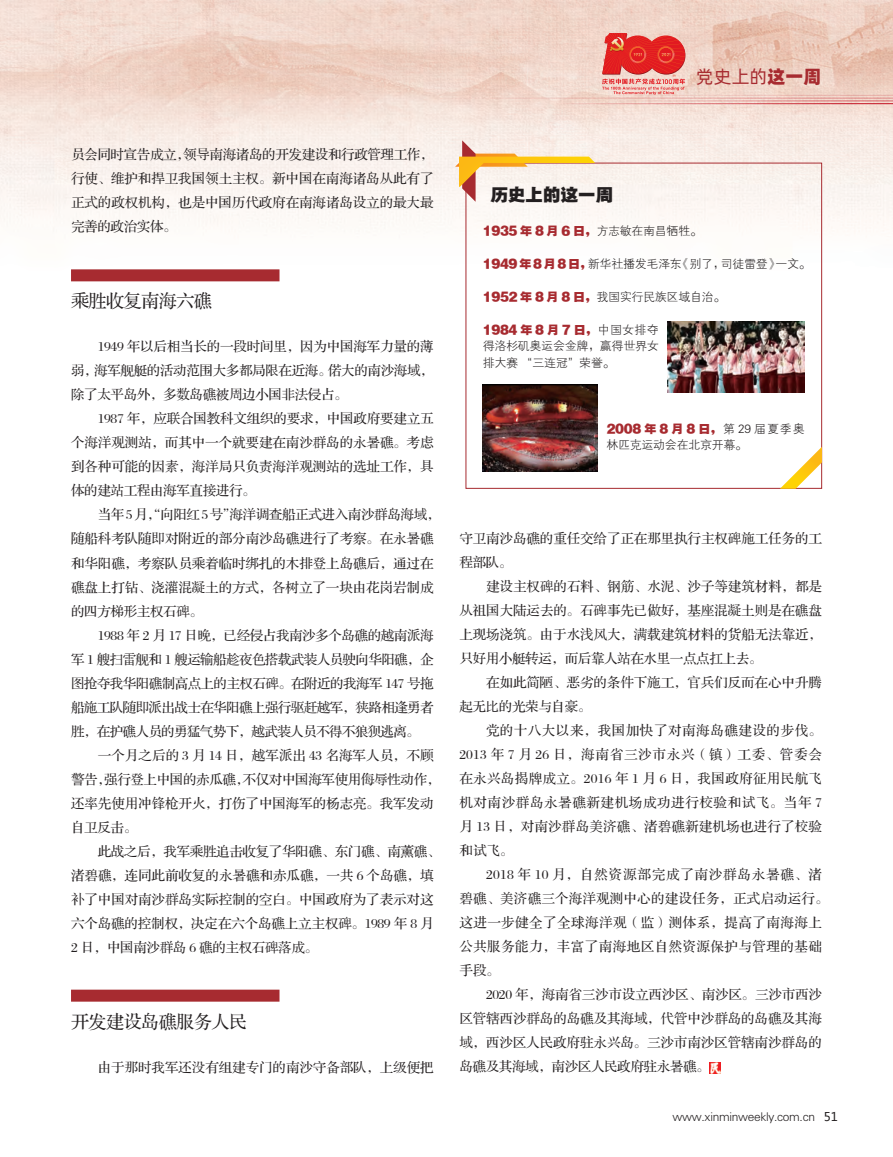
<style>
.page{position:relative;width:893px;height:1157px;background:#fff}
.page>*{position:absolute;margin:0;border:0;box-sizing:border-box;transform-origin:0 0}
.t1{font:18px "FZS3 K GBK1 0";letter-spacing:-.025em;color:#231f20}
.t2{font:18px "Alibaba Pu Hui Ti R";color:#a72b30}
.t3{font:18px "FZYDTHJW GB1 0";letter-spacing:-.025em;color:#231f20}
.t4{font:13.5px/24px "FZS3 JW GB1 0";letter-spacing:-.005em;color:#231f20;text-align:justify}
.t5{font:13.5px "FZS3 JW GB1 0";letter-spacing:-.025em;color:#231f20}
.t6{font:13.5px "FZS3 JW GB1 0";letter-spacing:-.04em;color:#231f20}
.t7{font:13.5px "FZS3 JW GB1 0";letter-spacing:.06em;color:#231f20}
.t8{font:13.5px "FZS3 JW GB1 0";letter-spacing:.015em;color:#231f20}
.t9{font:13.5px "FZS3 JW GB1 0";letter-spacing:.035em;color:#231f20}
.t10{font:13.5px "FZS3 JW GB1 0";letter-spacing:-.03em;color:#231f20}
.t11{font:13.5px "FZS3 JW GB1 0";letter-spacing:.025em;color:#231f20}
.t12{font:13.5px "FZS3 JW GB1 0";letter-spacing:-.045em;color:#231f20}
.t13{font:13.5px "FZS3 JW GB1 0";letter-spacing:.045em;color:#231f20}
.t14{font:13.5px "FZS3 JW GB1 0";letter-spacing:.04em;color:#231f20}
.t15{font:12px/16.5px "FZXH1 JW GB1 0";letter-spacing:-.025em;color:#231f20;text-align:justify}
.t16{font:12px "FZYDTHJW GB1 0";color:#a72b30}
.s1{font-family:"Alibaba Pu Hui Ti H"}
.s2{font-family:"FZXH1 JW GB1 0";color:#231f20}
.s3{font-family:"FZYDTHJW GB1 0";color:#a72b30}
.s4{font-family:"Microsoft Ya Hei"}
</style>
<div class="page">
<img style="left:0;top:0;width:893px;height:489px">
<hr style="left:552px;top:100px;width:341px;height:1px;background:#c41324">
<hr style="left:335px;top:98px;width:558px;height:1px;background:#c41324">
<img style="left:596px;top:38px;width:6px;height:39px">
<hr style="left:476px;top:103px;width:417px;height:1px;background:#c41324">
<hr style="left:531px;top:95px;width:362px;height:1px;background:#c41324">
<svg style="left:602px;top:33px;width:83px;height:62px"></svg>
<div style="left:71px;top:269px;width:208px;height:12px;background:#a72b30"></div>
<div style="left:71px;top:989px;width:208px;height:12px;background:#a72b30"></div>
<svg style="left:709px;top:1062px;width:11px;height:11px"></svg>
<svg style="left:455px;top:140px;width:140px;height:62px"></svg>
<svg style="left:780px;top:447px;width:42px;height:42px"></svg>
<img style="left:667px;top:321px;width:138px;height:72px">
<img style="left:483px;top:385px;width:115px;height:87px">
<p class="t4" style="left:71px;top:143px;width:364px">员会同时宣告成立，领导南海诸岛的开发建设和行政管理工作，行使、维护和捍卫我国领土主权。新中国在南海诸岛从此有了正式的政权机构，也是中国历代政府在南海诸岛设立的最大最完善的政治实体。</p>
<p class="t1" style="left:71px;top:292px;width:142px">乘胜收复南海六礁</p>
<p class="t4" style="left:98px;top:335px;width:337px">1949 年以后相当长的一段时间里，因为中国海军力量的薄</p>
<p class="t5" style="left:71px;top:364px;width:364px">弱，海军舰艇的活动范围大多都局限在近海。偌大的南沙海域，</p>
<p class="t5" style="left:71px;top:388px;width:278px">除了太平岛外，多数岛礁被周边小国非法侵占。</p>
<p class="t4" style="left:98px;top:407px;width:337px">1987 年，应联合国教科文组织的要求，中国政府要建立五</p>
<p class="t4" style="left:71px;top:431px;width:364px">个海洋观测站，而其中一个就要建在南沙群岛的永暑礁。考虑</p>
<p class="t4" style="left:71px;top:455px;width:364px">到各种可能的因素，海洋局只负责海洋观测站的选址工作，具</p>
<p class="t5" style="left:71px;top:484px;width:186px">体的建站工程由海军直接进行。</p>
<p class="t5" style="left:98px;top:508px;width:344px">当年 5月，“向阳红 5号”海洋调查船正式进入南沙群岛海域，</p>
<p class="t4" style="left:71px;top:527px;width:364px">随船科考队随即对附近的部分南沙岛礁进行了考察。在永暑礁</p>
<p class="t4" style="left:71px;top:551px;width:364px">和华阳礁，考察队员乘着临时绑扎的木排登上岛礁后，通过在</p>
<p class="t4" style="left:71px;top:575px;width:364px">礁盘上打钻、浇灌混凝土的方式，各树立了一块由花岗岩制成</p>
<p class="t5" style="left:71px;top:604px;width:133px">的四方梯形主权石碑。</p>
<p class="t10" style="left:98px;top:628px;width:337px">1988 年 2 月 17 日晚，已经侵占我南沙多个岛礁的越南派海</p>
<p class="t6" style="left:71px;top:652px;width:364px">军 1 艘扫雷舰和 1 艘运输船趁夜色搭载武装人员驶向华阳礁，企</p>
<p class="t6" style="left:71px;top:676px;width:364px">图抢夺我华阳礁制高点上的主权石碑。在附近的我海军 147 号拖</p>
<p class="t6" style="left:71px;top:700px;width:364px">船施工队随即派出战士在华阳礁上强行驱赶越军，狭路相逢勇者</p>
<p class="t12" style="left:71px;top:724px;width:350px">胜，在护礁人员的勇猛气势下，越武装人员不得不狼狈逃离。</p>
<p class="t4" style="left:98px;top:743px;width:337px">一个月之后的 3 月 14 日，越军派出 43 名海军人员，不顾</p>
<p class="t5" style="left:71px;top:772px;width:371px">警告，强行登上中国的赤瓜礁，不仅对中国海军使用侮辱性动作，</p>
<p class="t4" style="left:71px;top:791px;width:364px">还率先使用冲锋枪开火，打伤了中国海军的杨志亮。我军发动</p>
<p class="t4" style="left:71px;top:815px;width:68px">自卫反击。</p>
<p class="t5" style="left:98px;top:844px;width:344px">此战之后，我军乘胜追击收复了华阳礁、东门礁、南薰礁、</p>
<p class="t4" style="left:71px;top:863px;width:364px">渚碧礁，连同此前收复的永暑礁和赤瓜礁，一共 6 个岛礁，填</p>
<p class="t4" style="left:71px;top:887px;width:364px">补了中国对南沙群岛实际控制的空白。中国政府为了表示对这</p>
<p class="t4" style="left:71px;top:911px;width:364px">六个岛礁的控制权，决定在六个岛礁上立主权碑。1989 年 8 月</p>
<p class="t5" style="left:71px;top:940px;width:249px">2 日，中国南沙群岛 6 礁的主权石碑落成。</p>
<p class="t1" style="left:71px;top:1012px;width:177px">开发建设岛礁服务人民</p>
<p class="t4" style="left:98px;top:1055px;width:337px">由于那时我军还没有组建专门的南沙守备部队，上级便把</p>
<h1 class="t2" style="left:696px;top:63px;width:127px">党史上的<span class="s1">这一周</span></h1>
<p class="t3" style="left:490px;top:185px;width:125px">历史上的这一周</p>
<p class="t16" style="left:483px;top:224px;width:221px">1935 年 8 月 6 日，<span class="s2">方志敏在南昌牺牲。</span></p>
<p class="t15" style="left:483px;top:255px;width:330px"><span class="s3">1949年 8 月 8 日，</span>新华社播发毛泽东《别了，司徒雷登》一文。</p>
<p class="t15" style="left:483px;top:288px;width:244px"><span class="s3">1952 年 8 月 8 日，</span>我国实行民族区域自治。</p>
<p class="t15" style="left:483px;top:321px;width:178px"><span class="s3">1984 年 8 月 7 日，</span>中国女排夺得洛杉矶奥运会金牌，赢得世界女排大赛 “三连冠”荣誉。</p>
<p class="t15" style="left:606px;top:420px;width:200px"><span class="s3">2008 年 8 月 8 日，</span>第 29 届夏季奥林匹克运动会在北京开幕。</p>
<p class="t4" style="left:459px;top:527px;width:364px">守卫南沙岛礁的重任交给了正在那里执行主权碑施工任务的工</p>
<p class="t4" style="left:459px;top:551px;width:54px">程部队。</p>
<p class="t4" style="left:486px;top:575px;width:337px">建设主权碑的石料、钢筋、水泥、沙子等建筑材料，都是</p>
<p class="t4" style="left:459px;top:599px;width:364px">从祖国大陆运去的。石碑事先已做好，基座混凝土则是在礁盘</p>
<p class="t4" style="left:459px;top:623px;width:364px">上现场浇筑。由于水浅风大，满载建筑材料的货船无法靠近，</p>
<p class="t5" style="left:459px;top:651px;width:305px">只好用小艇转运，而后靠人站在水里一点点扛上去。</p>
<p class="t4" style="left:486px;top:671px;width:337px">在如此简陋、恶劣的条件下施工，官兵们反而在心中升腾</p>
<p class="t5" style="left:459px;top:699px;width:133px">起无比的光荣与自豪。</p>
<p class="t14" style="left:486px;top:723px;width:337px">党的十八大以来，我国加快了对南海岛礁建设的步伐。</p>
<p class="t7" style="left:459px;top:747px;width:364px">2013 年 7 月 26 日，海南省三沙市永兴（镇）工委、管委会</p>
<p class="t11" style="left:459px;top:771px;width:364px">在永兴岛揭牌成立。2016 年 1 月 6 日，我国政府征用民航飞</p>
<p class="t13" style="left:459px;top:795px;width:364px">机对南沙群岛永暑礁新建机场成功进行校验和试飞。当年 7</p>
<p class="t8" style="left:459px;top:819px;width:364px">月 13 日，对南沙群岛美济礁、渚碧礁新建机场也进行了校验</p>
<p class="t4" style="left:459px;top:839px;width:56px">和试飞。</p>
<p class="t7" style="left:486px;top:867px;width:337px">2018 年 10 月，自然资源部完成了南沙群岛永暑礁、渚</p>
<p class="t8" style="left:459px;top:891px;width:371px">碧礁、美济礁三个海洋观测中心的建设任务，正式启动运行。</p>
<p class="t9" style="left:459px;top:915px;width:364px">这进一步健全了全球海洋观（监）测体系，提高了南海海上</p>
<p class="t9" style="left:459px;top:939px;width:364px">公共服务能力，丰富了南海地区自然资源保护与管理的基础</p>
<p class="t4" style="left:459px;top:959px;width:42px">手段。</p>
<p class="t4" style="left:486px;top:983px;width:337px">2020 年，海南省三沙市设立西沙区、南沙区。三沙市西沙</p>
<p class="t4" style="left:459px;top:1007px;width:364px">区管辖西沙群岛的岛礁及其海域，代管中沙群岛的岛礁及其海</p>
<p class="t4" style="left:459px;top:1031px;width:364px">域，西沙区人民政府驻永兴岛。三沙市南沙区管辖南沙群岛的</p>
<p class="t5" style="left:459px;top:1059px;width:252px">岛礁及其海域，南沙区人民政府驻永暑礁。</p>
<p class="t15" style="left:673px;top:1108px;width:167px">www.xinminweekly.com.cn <span class="s4">51</span></p>
</div>
